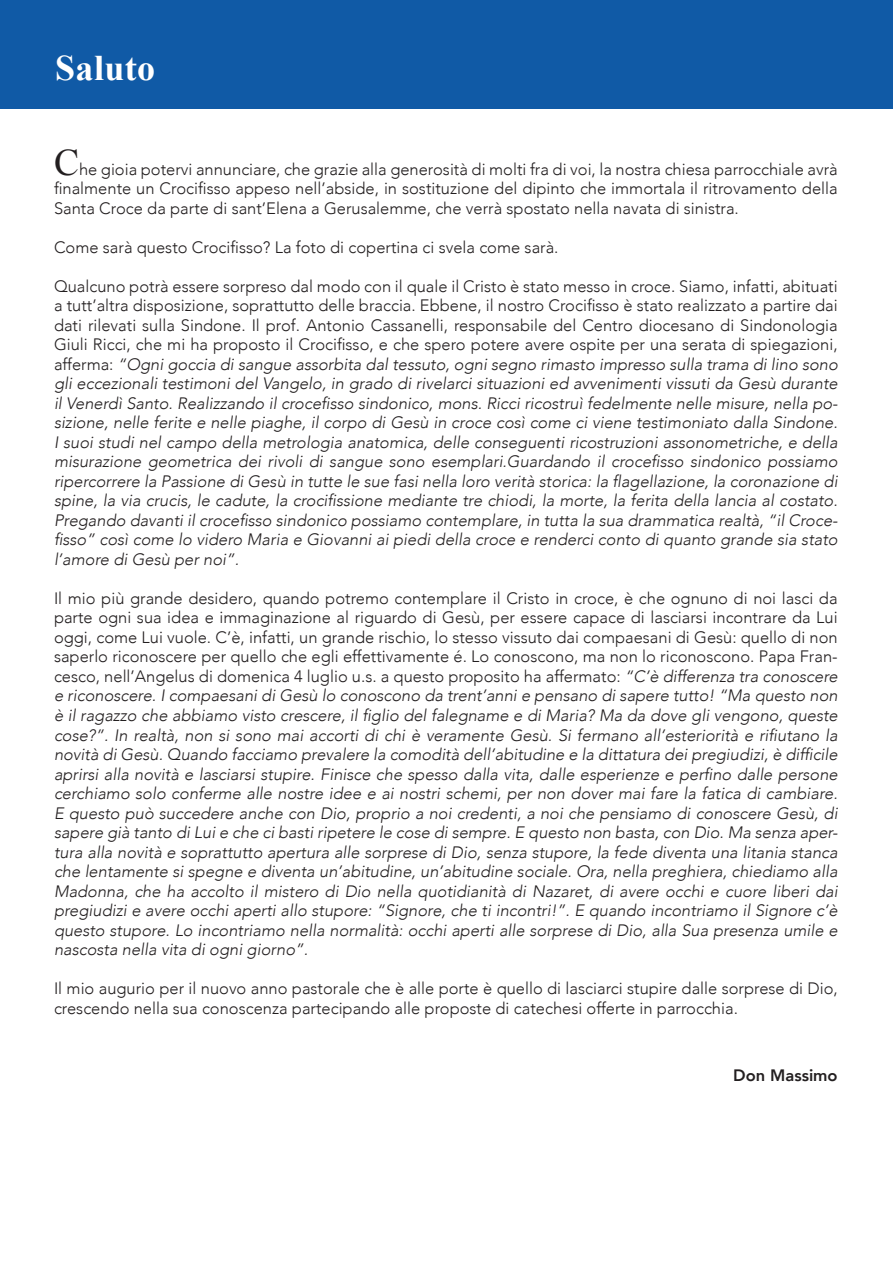
<style>
.page{position:relative;width:893px;height:1263px;background:#fff}
.page>*{position:absolute;margin:0;border:0;box-sizing:border-box;transform-origin:0 0}
.t1{font:37.5px "Times New Roman";color:#231f20}
.t2{font:700 36px "Times New Roman";letter-spacing:.01em;color:#fff}
.t3{font:italic 300 16.5px/19.5px "Avenir";color:#231f20;text-align:justify}
.t4{font:300 16.5px/19.5px "Avenir";color:#231f20;text-align:justify}
.t5{font:800 16.5px "Avenir";color:#231f20}
.s1{font-style:normal}
</style>
<div class="page">
<div style="left:0;top:0;width:893px;height:108px;background:#105aa6"></div>
<h2 class="t2" style="left:55px;top:43px;width:101px">Saluto</h2>
<h1 class="t1" style="left:54px;top:137px;width:27px">C</h1>
<p class="t4" style="left:54px;top:159px;width:785px;text-indent:25px">he gioia potervi annunciare, che grazie alla generosità di molti fra di voi, la nostra chiesa parrocchiale avrà finalmente un Crocifisso appeso nell’abside, in sostituzione del dipinto che immortala il ritrovamento della Santa Croce da parte di sant’Elena a Gerusalemme, che verrà spostato nella navata di sinistra.</p>
<p class="t4" style="left:54px;top:237px;width:506px">Come sarà questo Crocifisso? La foto di copertina ci svela come sarà.</p>
<p class="t3" style="left:54px;top:276px;width:785px"><span class="s1">Qualcuno potrà essere sorpreso dal modo con il quale il Cristo è stato messo in croce. Siamo, infatti, abituati a tutt’altra disposizione, soprattutto delle braccia. Ebbene, il nostro Crocifisso è stato realizzato a partire dai dati rilevati sulla Sindone. Il prof. Antonio Cassanelli, responsabile del Centro diocesano di Sindonologia Giuli Ricci, che mi ha proposto il Crocifisso, e che spero potere avere ospite per una serata di spiegazioni, afferma:</span> “Ogni goccia di sangue assorbita dal tessuto, ogni segno rimasto impresso sulla trama di lino sono gli eccezionali testimoni del Vangelo, in grado di rivelarci situazioni ed avvenimenti vissuti da Gesù durante il Venerdì Santo. Realizzando il crocefisso sindonico, mons. Ricci ricostruì fedelmente nelle misure, nella po&shy;sizione, nelle ferite e nelle piaghe, il corpo di Gesù in croce così come ci viene testimoniato dalla Sindone.<br>I suoi studi nel campo della metrologia anatomica, delle conseguenti ricostruzioni assonometriche, e della misurazione geometrica dei rivoli di sangue sono esemplari.Guardando il crocefisso sindonico possiamo ripercorrere la Passione di Gesù in tutte le sue fasi nella loro verità storica: la flagellazione, la coronazione di spine, la via crucis, le cadute, la crocifissione mediante tre chiodi, la morte, la ferita della lancia al costato.<br>Pregando davanti il crocefisso sindonico possiamo contemplare, in tutta la sua drammatica realtà, “il Croce&shy;fisso” così come lo videro Maria e Giovanni ai piedi della croce e renderci conto di quanto grande sia stato l’amore di Gesù per noi”.</p>
<p class="t3" style="left:54px;top:588px;width:785px"><span class="s1">Il mio più grande desidero, quando potremo contemplare il Cristo in croce, è che ognuno di noi lasci da parte ogni sua idea e immaginazione al riguardo di Gesù, per essere capace di lasciarsi incontrare da Lui oggi, come Lui vuole. C’è, infatti, un grande rischio, lo stesso vissuto dai compaesani di Gesù: quello di non saperlo riconoscere per quello che egli effettivamente é. Lo conoscono, ma non lo riconoscono. Papa Fran&shy;cesco, nell’Angelus di domenica 4 luglio u.s. a questo proposito ha affermato:</span> “C’è differenza tra conoscere e riconoscere. I compaesani di Gesù lo conoscono da trent’anni e pensano di sapere tutto! “Ma questo non è il ragazzo che abbiamo visto crescere, il figlio del falegname e di Maria? Ma da dove gli vengono, queste cose?”. In realtà, non si sono mai accorti di chi è veramente Gesù. Si fermano all’esteriorità e rifiutano la novità di Gesù. Quando facciamo prevalere la comodità dell’abitudine e la dittatura dei pregiudizi, è difficile aprirsi alla novità e lasciarsi stupire. Finisce che spesso dalla vita, dalle esperienze e perfino dalle persone cerchiamo solo conferme alle nostre idee e ai nostri schemi, per non dover mai fare la fatica di cambiare.<br>E questo può succedere anche con Dio, proprio a noi credenti, a noi che pensiamo di conoscere Gesù, di sapere già tanto di Lui e che ci basti ripetere le cose di sempre. E questo non basta, con Dio. Ma senza aper&shy;tura alla novità e soprattutto apertura alle sorprese di Dio, senza stupore, la fede diventa una litania stanca che lentamente si spegne e diventa un’abitudine, un’abitudine sociale. Ora, nella preghiera, chiediamo alla Madonna, che ha accolto il mistero di Dio nella quotidianità di Nazaret, di avere occhi e cuore liberi dai pregiudizi e avere occhi aperti allo stupore: “Signore, che ti incontri!”. E quando incontriamo il Signore c’è questo stupore. Lo incontriamo nella normalità: occhi aperti alle sorprese di Dio, alla Sua presenza umile e nascosta nella vita di ogni giorno”.</p>
<p class="t4" style="left:54px;top:979px;width:785px">Il mio augurio per il nuovo anno pastorale che è alle porte è quello di lasciarci stupire dalle sorprese di Dio, crescendo nella sua conoscenza partecipando alle proposte di catechesi offerte in parrocchia.</p>
<p class="t5" style="left:733px;top:1063px;width:106px">Don Massimo</p>
</div>
